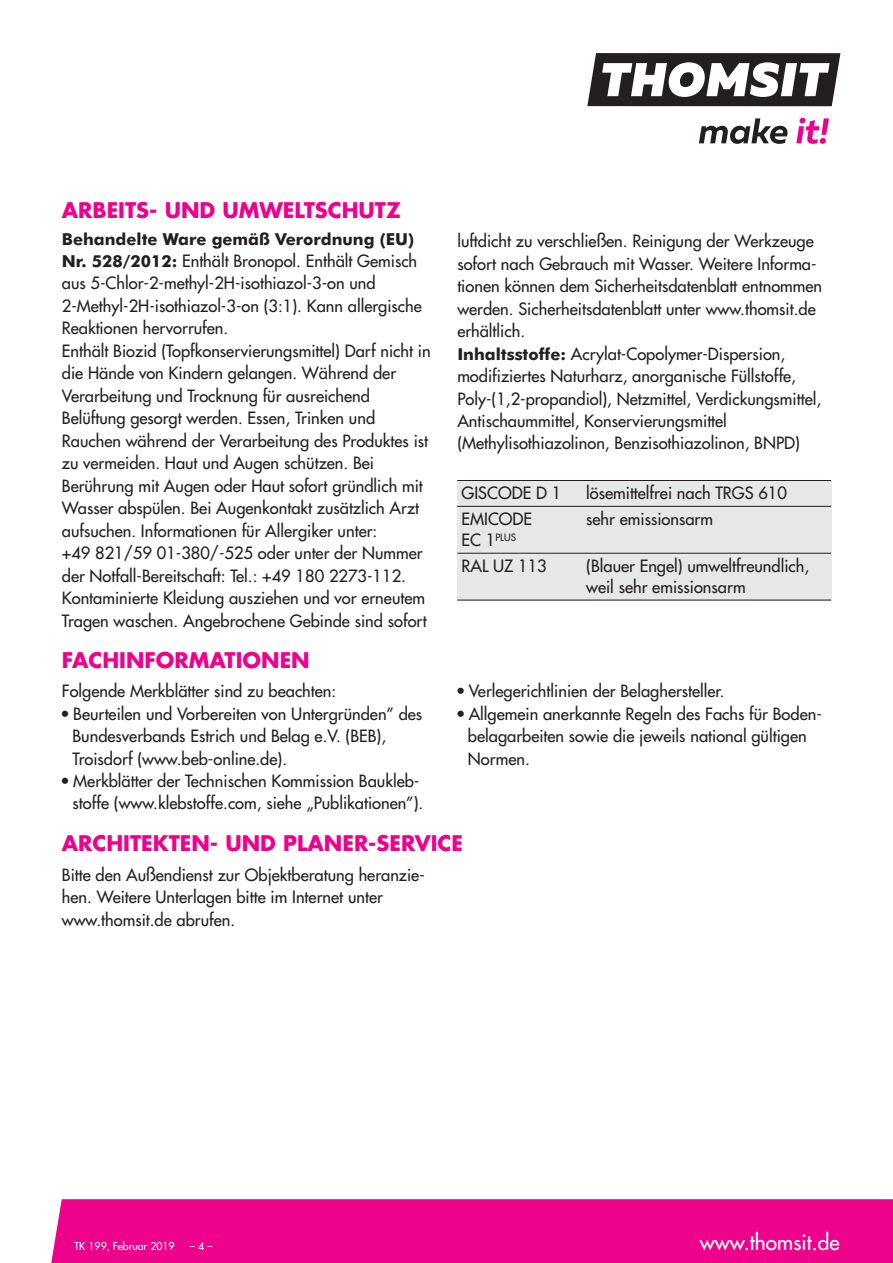
<style>
.page{position:relative;width:893px;height:1263px;background:#fff}
.page>*{position:absolute;margin:0;border:0;box-sizing:border-box;transform-origin:0 0}
.t1{font:700 21px "Futura";color:#ed028c}
.t2{font:21px "Futura";color:#fff}
.t3{font:16.5px/22.5px "Futura";color:#231f20}
.t4{font:700 16.5px "Futura BT";color:#231f20}
.t5{font:10.5px "Futura";color:#fff}
.t6{font:9.9px "Futura";color:#231f20}
.s1{font-family:"Futura BT";font-weight:700}
.s2{font-stretch:condensed}
.s3{font-size:16.5px}
</style>
<div class="page">
<svg style="left:587px;top:53px;width:253px;height:53px"></svg>
<svg style="left:699px;top:118px;width:89px;height:26px"></svg>
<svg style="left:796px;top:118px;width:33px;height:26px"></svg>
<div style="left:51px;top:1199px;width:842px;height:64px;background:#ed028c"></div>
<div style="left:457px;top:480px;width:125px;height:26px;background:#e6e7e9"></div>
<div style="left:582px;top:480px;width:249px;height:26px;background:#e6e7e9"></div>
<div style="left:457px;top:506px;width:125px;height:47px;background:#e6e7e9"></div>
<div style="left:582px;top:506px;width:249px;height:47px;background:#e6e7e9"></div>
<div style="left:457px;top:553px;width:125px;height:47px;background:#e6e7e9"></div>
<div style="left:582px;top:553px;width:249px;height:47px;background:#e6e7e9"></div>
<hr style="left:457px;top:480px;width:374px;height:1px;background:#231f20">
<hr style="left:457px;top:506px;width:374px;height:1px;background:#231f20">
<hr style="left:457px;top:553px;width:374px;height:1px;background:#231f20">
<hr style="left:457px;top:600px;width:374px;height:1px;background:#231f20">
<p class="t1" style="left:62px;top:200px;width:341px">ARBEITS- UND UMWELTSCHUTZ</p>
<p class="t4" style="left:62px;top:233px;width:354px">Behandelte Ware gemäß Verordnung (EU)</p>
<p class="t3" style="left:62px;top:251px;width:370px"><span class="s1">Nr. 528/2012:</span> Enthält Bronopol. Enthält Gemisch aus 5-Chlor-2-methyl-2H-isothiazol-3-on und 2-Methyl-2H-isothiazol-3-on (3:1). Kann allergische Reaktionen hervorrufen.<br>Enthält Biozid (Topfkonservierungsmittel) Darf nicht in die Hände von Kindern gelangen. Während der Verarbeitung und Trocknung für ausreichend Belüftung gesorgt werden. Essen, Trinken und Rauchen während der Verarbeitung des Produktes ist zu vermeiden. Haut und Augen schützen. Bei Berührung mit Augen oder Haut sofort gründlich mit Wasser abspülen. Bei Augenkontakt zusätzlich Arzt aufsuchen. Informationen für Allergiker unter:<br>+49 821/59 01-380/-525 oder unter der Nummer der Notfall-Bereitschaft: Tel.: +49 180 2273-112.<br>Kontaminierte Kleidung ausziehen und vor erneutem Tragen waschen. Angebrochene Gebinde sind sofort</p>
<p class="t1" style="left:62px;top:650px;width:249px">FACHINFORMATIONEN</p>
<p class="t3" style="left:62px;top:681px;width:276px">Folgende Merkblätter sind zu beachten:</p>
<p class="t3" style="left:72px;top:703px;width:351px;text-indent:-11px"><span class="s2">•</span> Beurteilen und Vorbereiten von Untergründen” des<br>Bundesverbands Estrich und Belag e.V. (BEB),<br>Troisdorf (www.beb-online.de).</p>
<p class="t3" style="left:62px;top:771px;width:363px;text-align:right"><span class="s2">•</span> Merkblätter der Technischen Kommission Baukleb&shy;stoffe (www.klebstoffe.com, siehe „Publikationen”).</p>
<p class="t3" style="left:457px;top:231px;width:366px">luftdicht zu verschließen. Reinigung der Werkzeuge sofort nach Gebrauch mit Wasser. Weitere Informa&shy;tionen können dem Sicherheitsdatenblatt entnommen werden. Sicherheitsdatenblatt unter www.thomsit.de erhältlich.<br><span class="s1">Inhaltsstoffe:</span> Acrylat-Copolymer-Dispersion, modifiziertes Naturharz, anorganische Füllstoffe, Poly-(1,2-propandiol), Netzmittel, Verdickungsmittel, Antischaummittel, Konservierungsmittel (Methylisothiazolinon, Benzisothiazolinon, BNPD)</p>
<p class="t3" style="left:462px;top:483px;width:101px">GISCODE D 1</p>
<p class="t3" style="left:586px;top:483px;width:202px">lösemittelfrei nach TRGS 610</p>
<p class="t3" style="left:462px;top:509px;width:72px">EMICODE</p>
<p class="t6" style="left:462px;top:532px;width:56px"><span class="s3">EC 1</span>PLUS</p>
<p class="t3" style="left:586px;top:509px;width:128px">sehr emissionsarm</p>
<p class="t3" style="left:462px;top:556px;width:87px">RAL UZ 113</p>
<p class="t3" style="left:586px;top:557px;width:225px;line-height:21px">(Blauer Engel) umweltfreundlich, weil sehr emissionsarm</p>
<p class="t3" style="left:457px;top:681px;width:269px"><span class="s2">•</span> Verlegerichtlinien der Belaghersteller.</p>
<p class="t3" style="left:468px;top:703px;width:355px;text-indent:-11px"><span class="s2">•</span> Allgemein anerkannte Regeln des Fachs für Boden&shy;belagarbeiten sowie die jeweils national gültigen<br>Normen.</p>
<p class="t1" style="left:62px;top:834px;width:403px">ARCHITEKTEN- UND PLANER-SERVICE</p>
<p class="t3" style="left:62px;top:864px;width:364px">Bitte den Außendienst zur Objektberatung heranzie&shy;hen. Weitere Unterlagen bitte im Internet unter www.thomsit.de abrufen.</p>
<p class="t5" style="left:74px;top:1241px;width:102px">TK 199, Februar 2019</p>
<p class="t5" style="left:190px;top:1241px;width:24px">–4–</p>
<p class="t2" style="left:700px;top:1232px;width:141px">www.thomsit.de</p>
</div>
